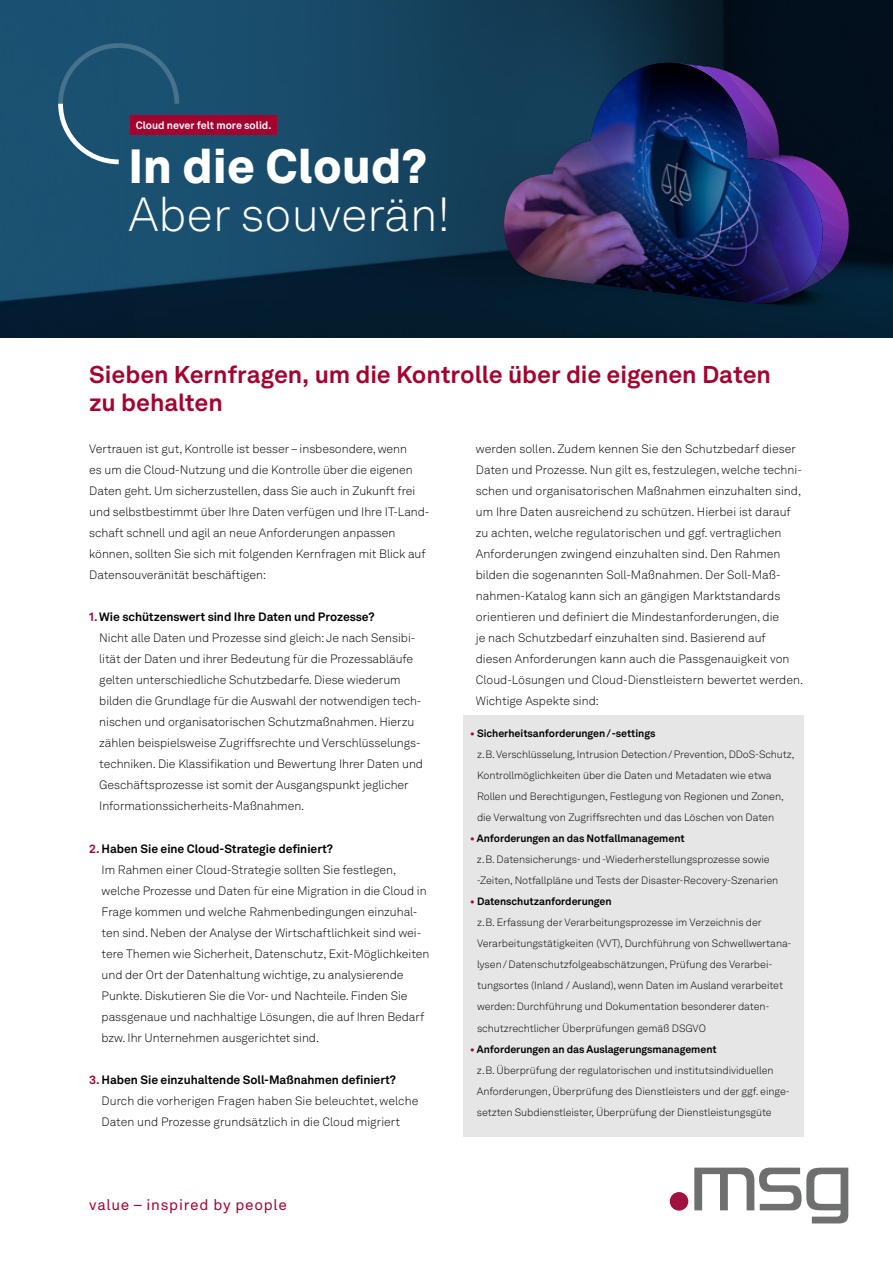
<style>
.page{position:relative;width:893px;height:1263px;background:#fff}
.page>*{position:absolute;margin:0;border:0;box-sizing:border-box;transform-origin:0 0}
.t1{font:300 47.4px "Akkurat LL";color:#fff}
.t2{font:900 47.4px "Akkurat LL";letter-spacing:.01em;color:#fff}
.t3{font:700 24px/28.8px "Akkurat LL";letter-spacing:-.005em;color:#a3042f}
.t4{font:15px "Akkurat LL";letter-spacing:.05em;color:#a3042f}
.t5{font:300 12px/21px "Akkurat LL";letter-spacing:-.005em;color:#000}
.t6{font:300 10.5px/21px "Akkurat LL";letter-spacing:-.005em;color:#000}
.t7{font:700 10.5px "Akkurat LL";color:#fff}
.s1{font-weight:700;color:#a3042f}
.s2{font-weight:700}
</style>
<div class="page">
<div style="left:670px;top:1192px;width:18px;height:18px;background:#a01340;border-radius:50%"></div>
<svg style="left:694px;top:1167px;width:154px;height:56px"></svg>
<div style="left:463px;top:716px;width:341px;height:421px;background:#e6e6e6"></div>
<img style="left:0;top:0;width:893px;height:337px">
<div style="left:486px;top:242px;width:364px;height:96px;background:#041f32"></div>
<img style="left:502px;top:63px;width:349px;height:244px">
<svg style="left:56px;top:42px;width:124px;height:125px;background:#235775"></svg>
<div style="left:130px;top:116px;width:147px;height:19px;background:#a3042f"></div>
<p class="t7" style="left:136px;top:117px;width:137px">Cloud never felt more solid.</p>
<h1 class="t2" style="left:128px;top:129px;width:301px">In die Cloud?</h1>
<h1 class="t1" style="left:128px;top:181px;width:323px">Aber souverän!</h1>
<h2 class="t3" style="left:89px;top:358px;width:683px">Sieben Kernfragen, um die Kontrolle über die eigenen Daten zu behalten</h2>
<p class="t5" style="left:89px;top:438px;width:342px">Vertrauen ist gut, Kontrolle ist besser – insbesondere, wenn<br>es um die Cloud-Nutzung und die Kontrolle über die eigenen Daten geht. Um sicherzustellen, dass Sie auch in Zukunft frei und selbstbestimmt über Ihre Daten verfügen und Ihre IT-Land&shy;schaft schnell und agil an neue Anforderungen anpassen können, sollten Sie sich mit folgenden Kernfragen mit Blick auf Datensouveränität beschäftigen:</p>
<p class="t5" style="left:99px;top:606px;width:325px;text-indent:-10px"><span class="s1">1.</span><span class="s2">Wie schützenswert sind Ihre Daten und Prozesse?<br></span>Nicht alle Daten und Prozesse sind gleich: Je nach Sensibi&shy;lität der Daten und ihrer Bedeutung für die Prozessabläufe gelten unterschiedliche Schutzbedarfe. Diese wiederum bilden die Grundlage für die Auswahl der notwendigen tech&shy;nischen und organisatorischen Schutzmaßnahmen. Hierzu zählen beispielsweise Zugriffsrechte und Verschlüsselungs&shy;techniken. Die Klassifikation und Bewertung Ihrer Daten und Geschäftsprozesse ist somit der Ausgangspunkt jeglicher Informationssicherheits-Maßnahmen.</p>
<p class="t5" style="left:102px;top:837px;width:329px;text-indent:-12px"><span class="s1">2.</span> <span class="s2">Haben Sie eine Cloud-Strategie definiert?<br></span>Im Rahmen einer Cloud-Strategie sollten Sie festlegen, welche Prozesse und Daten für eine Migration in die Cloud in Frage kommen und welche Rahmenbedingungen einzuhal&shy;ten sind. Neben der Analyse der Wirtschaftlichkeit sind wei&shy;tere Themen wie Sicherheit, Datenschutz, Exit-Möglichkeiten und der Ort der Datenhaltung wichtige, zu analysierende Punkte. Diskutieren Sie die Vor- und Nachteile. Finden Sie passgenaue und nachhaltige Lösungen, die auf Ihren Bedarf bzw. Ihr Unternehmen ausgerichtet sind.</p>
<p class="t5" style="left:102px;top:1069px;width:318px;text-indent:-12px"><span class="s1">3.</span> <span class="s2">Haben Sie einzuhaltende Soll-Maßnahmen definiert?<br></span>Durch die vorherigen Fragen haben Sie beleuchtet, welche<br>Daten und Prozesse grundsätzlich in die Cloud migriert</p>
<p class="t5" style="left:476px;top:438px;width:329px">werden sollen. Zudem kennen Sie den Schutzbedarf dieser Daten und Prozesse. Nun gilt es, festzulegen, welche techni&shy;schen und organisatorischen Maßnahmen einzuhalten sind, um Ihre Daten ausreichend zu schützen. Hierbei ist darauf zu achten, welche regulatorischen und ggf. vertraglichen Anforderungen zwingend einzuhalten sind. Den Rahmen bilden die sogenannten Soll-Maßnahmen. Der Soll-Maß&shy;nahmen-Katalog kann sich an gängigen Marktstandards orientieren und definiert die Mindestanforderungen, die<br>je nach Schutzbedarf einzuhalten sind. Basierend auf diesen Anforderungen kann auch die Passgenauigkeit von Cloud-Lösungen und Cloud-Dienstleistern bewertet werden.<br>Wichtige Aspekte sind:</p>
<p class="t6" style="left:477px;top:722px;width:319px;text-indent:-7px"><span class="s1">•</span> <span class="s2">Sicherheitsanforderungen/-settings<br></span>z.B. Verschlüsselung, Intrusion Detection/Prevention, DDoS-Schutz, Kontrollmöglichkeiten über die Daten und Metadaten wie etwa Rollen und Berechtigungen, Festlegung von Regionen und Zonen, die Verwaltung von Zugriffsrechten und das Löschen von Daten</p>
<p class="t6" style="left:477px;top:827px;width:303px;text-indent:-7px"><span class="s1">•</span> <span class="s2">Anforderungen an das Notfallmanagement<br></span>z.B. Datensicherungs- und -Wiederherstellungsprozesse sowie -Zeiten, Notfallpläne und Tests der Disaster-Recovery-Szenarien</p>
<p class="t6" style="left:477px;top:891px;width:316px;text-indent:-7px"><span class="s1">•</span> <span class="s2">Datenschutzanforderungen<br></span>z.B. Erfassung der Verarbeitungsprozesse im Verzeichnis der Verarbeitungstätigkeiten (VVT), Durchführung von Schwellwertana&shy;lysen/Datenschutzfolgeabschätzungen, Prüfung des Verarbei&shy;tungsortes (Inland / Ausland), wenn Daten im Ausland verarbeitet werden: Durchführung und Dokumentation besonderer daten&shy;schutzrechtlicher Überprüfungen gemäß DSGVO</p>
<p class="t6" style="left:477px;top:1038px;width:315px;text-indent:-7px"><span class="s1">•</span> <span class="s2">Anforderungen an das Auslagerungsmanagement<br></span>z.B. Überprüfung der regulatorischen und institutsindividuellen Anforderungen, Überprüfung des Dienstleisters und der ggf. einge&shy;setzten Subdienstleister, Überprüfung der Dienstleistungsgüte</p>
<p class="t4" style="left:89px;top:1193px;width:199px">value – inspired by people</p>
</div>
